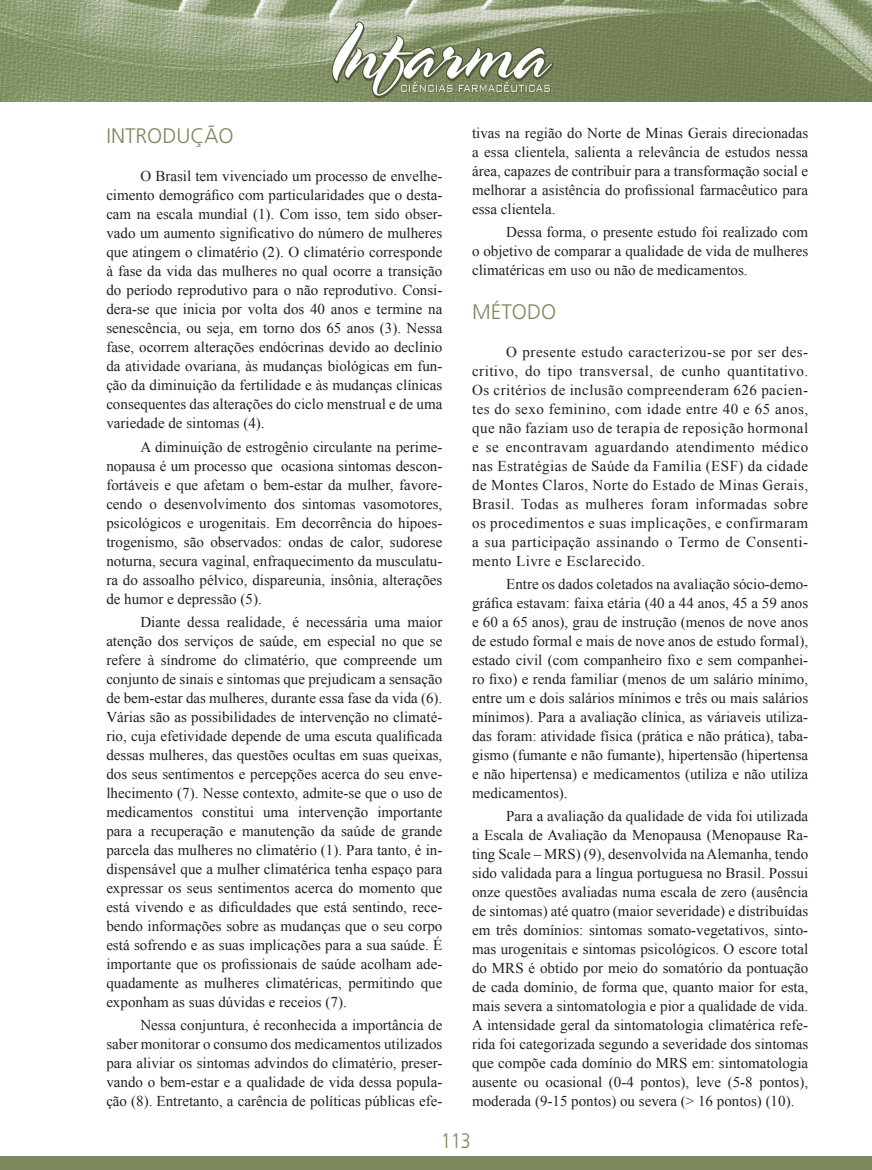
<style>
.page{position:relative;width:872px;height:1170px;background:#fff}
.page>*{position:absolute;margin:0;border:0;box-sizing:border-box;transform-origin:0 0}
.t1{font:300 21px "Frutiger";color:#7b885c}
.t2{font:300 condensed 21px "Frutiger";color:#7b885c}
.t3{font:15px/19px "Times New Roman";color:#231f20;text-align:justify}
</style>
<div class="page">
<div style="left:0;top:1155px;width:872px;height:14px;background:#7b885c"></div>
<img style="left:0;top:0;width:872px;height:101px">
<h1 class="t1" style="left:106px;top:124px;width:129px">INTRODUÇÃO</h1>
<p class="t3" style="left:106px;top:167px;width:337px;text-indent:34px">O Brasil tem vivenciado um processo de envelhe&shy;cimento demográfico com particularidades que o desta&shy;cam na escala mundial (1). Com isso, tem sido obser&shy;vado um aumento significativo do número de mulheres que atingem o climatério (2). O climatério corresponde à fase da vida das mulheres no qual ocorre a transição do período reprodutivo para o não reprodutivo. Consi&shy;dera-se que inicia por volta dos 40 anos e termine na senescência, ou seja, em torno dos 65 anos (3). Nessa fase, ocorrem alterações endócrinas devido ao declínio da atividade ovariana, às mudanças biológicas em fun&shy;ção da diminuição da fertilidade e às mudanças clínicas consequentes das alterações do ciclo menstrual e de uma variedade de sintomas (4).</p>
<p class="t3" style="left:106px;top:437px;width:337px;text-indent:34px">A diminuição de estrogênio circulante na perime&shy;nopausa é um processo que ocasiona sintomas descon&shy;fortáveis e que afetam o bem-estar da mulher, favore&shy;cendo o desenvolvimento dos sintomas vasomotores, psicológicos e urogenitais. Em decorrência do hipoes&shy;trogenismo, são observados: ondas de calor, sudorese noturna, secura vaginal, enfraquecimento da musculatu&shy;ra do assoalho pélvico, dispareunia, insônia, alterações de humor e depressão (5).</p>
<p class="t3" style="left:106px;top:612px;width:337px;text-indent:34px">Diante dessa realidade, é necessária uma maior atenção dos serviços de saúde, em especial no que se refere à síndrome do climatério, que compreende um conjunto de sinais e sintomas que prejudicam a sensação de bem-estar das mulheres, durante essa fase da vida (6).<br>Várias são as possibilidades de intervenção no climaté&shy;rio, cuja efetividade depende de uma escuta qualificada dessas mulheres, das questões ocultas em suas queixas, dos seus sentimentos e percepções acerca do seu enve&shy;lhecimento (7). Nesse contexto, admite-se que o uso de medicamentos constitui uma intervenção importante para a recuperação e manutenção da saúde de grande parcela das mulheres no climatério (1). Para tanto, é in&shy;dispensável que a mulher climatérica tenha espaço para expressar os seus sentimentos acerca do momento que está vivendo e as dificuldades que está sentindo, rece&shy;bendo informações sobre as mudanças que o seu corpo está sofrendo e as suas implicações para a sua saúde. É importante que os profissionais de saúde acolham ade&shy;quadamente as mulheres climatéricas, permitindo que exponham as suas dúvidas e receios (7).</p>
<p class="t3" style="left:106px;top:1015px;width:337px;text-indent:34px">Nessa conjuntura, é reconhecida a importância de saber monitorar o consumo dos medicamentos utilizados para aliviar os sintomas advindos do climatério, preser&shy;vando o bem-estar e a qualidade de vida dessa popula&shy;ção (8). Entretanto, a carência de políticas públicas efe-</p>
<p class="t3" style="left:472px;top:123px;width:337px">tivas na região do Norte de Minas Gerais direcionadas a essa clientela, salienta a relevância de estudos nessa área, capazes de contribuir para a transformação social e melhorar a asistência do profissional farmacêutico para essa clientela.</p>
<p class="t3" style="left:472px;top:222px;width:337px;text-indent:34px">Dessa forma, o presente estudo foi realizado com o objetivo de comparar a qualidade de vida de mulheres climatéricas em uso ou não de medicamentos.</p>
<h1 class="t1" style="left:472px;top:299px;width:85px">MÉTODO</h1>
<p class="t3" style="left:472px;top:342px;width:337px;text-indent:34px">O presente estudo caracterizou-se por ser des&shy;critivo, do tipo transversal, de cunho quantitativo.<br>Os critérios de inclusão compreenderam 626 pacien&shy;tes do sexo feminino, com idade entre 40 e 65 anos, que não faziam uso de terapia de reposição hormonal e se encontravam aguardando atendimento médico nas Estratégias de Saúde da Família (ESF) da cidade de Montes Claros, Norte do Estado de Minas Gerais, Brasil. Todas as mulheres foram informadas sobre os procedimentos e suas implicações, e confirmaram a sua participação assinando o Termo de Consenti&shy;mento Livre e Esclarecido.</p>
<p class="t3" style="left:472px;top:574px;width:337px;text-indent:34px">Entre os dados coletados na avaliação sócio-demo&shy;gráfica estavam: faixa etária (40 a 44 anos, 45 a 59 anos e 60 a 65 anos), grau de instrução (menos de nove anos de estudo formal e mais de nove anos de estudo formal), estado civil (com companheiro fixo e sem companhei&shy;ro fixo) e renda familiar (menos de um salário mínimo, entre um e dois salários mínimos e três ou mais salários mínimos). Para a avaliação clínica, as váriaveis utiliza&shy;das foram: atividade física (prática e não prática), taba&shy;gismo (fumante e não fumante), hipertensão (hipertensa e não hipertensa) e medicamentos (utiliza e não utiliza medicamentos).</p>
<p class="t3" style="left:472px;top:806px;width:337px;text-indent:34px">Para a avaliação da qualidade de vida foi utilizada a Escala de Avaliação da Menopausa (Menopause Ra&shy;ting Scale – MRS) (9), desenvolvida na Alemanha, tendo sido validada para a língua portuguesa no Brasil. Possui onze questões avaliadas numa escala de zero (ausência de sintomas) até quatro (maior severidade) e distribuídas em três domínios: sintomas somato-vegetativos, sinto&shy;mas urogenitais e sintomas psicológicos. O escore total do MRS é obtido por meio do somatório da pontuação de cada domínio, de forma que, quanto maior for esta, mais severa a sintomatologia e pior a qualidade de vida.<br>A intensidade geral da sintomatologia climatérica refe&shy;rida foi categorizada segundo a severidade dos sintomas que compõe cada domínio do MRS em: sintomatologia ausente ou ocasional (0-4 pontos), leve (5-8 pontos), moderada (9-15 pontos) ou severa (&gt; 16 pontos) (10).</p>
<h1 class="t2" style="left:441px;top:1128px;width:32px">113</h1>
</div>
